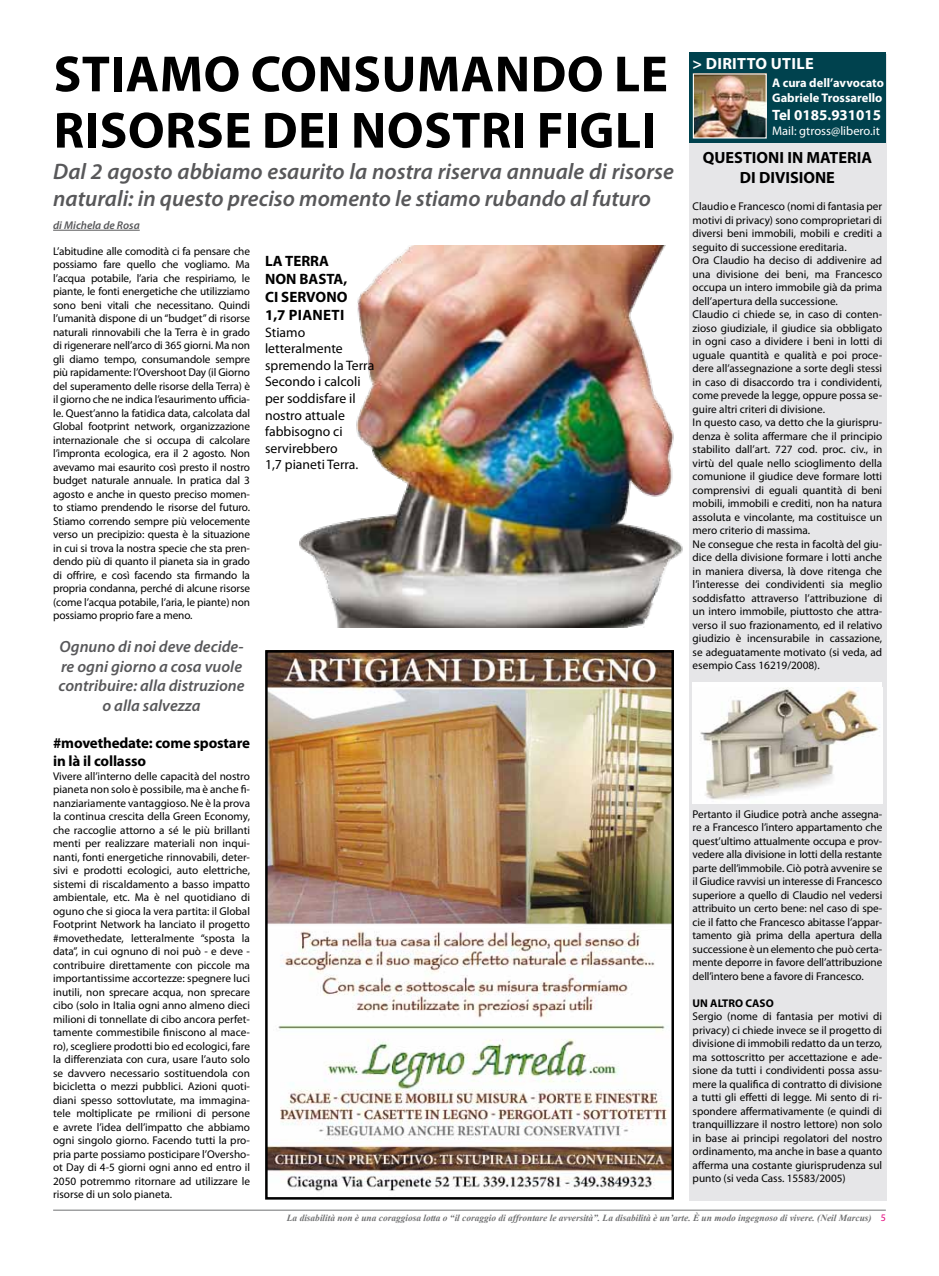
<style>
.page{position:relative;width:939px;height:1276px;background:#fff}
.page>*{position:absolute;margin:0;border:0;box-sizing:border-box;transform-origin:0 0}
.t1{font:700 51.25px/56.2px "Myriad Pro";letter-spacing:.01em;color:#000}
.t2{font:italic 600 22.5px/27px "Myriad Pro";color:#58585a}
.t3{font:italic 600 16.25px/19.5px "Myriad Pro";color:#58585a;text-align:center}
.t4{font:700 16.25px "Myriad Pro";color:#000}
.t5{font:700 16.25px "Myriad Pro";letter-spacing:.02em;color:#fff}
.t6{font:700 15px/18px "Myriad Pro";letter-spacing:.02em;color:#000}
.t7{font:700 15px "Myriad Pro";color:#fff}
.t8{font:13.75px/16.5px "Myriad Pro";color:#000}
.t9{font:700 12.5px/15px "Myriad Pro";color:#fff}
.t10{font:12.5px "Myriad Pro";color:#fff}
.t11{font:11.25px/13.5px "Myriad Pro";color:#000;text-align:justify}
.t12{font:italic 600 11.25px "Myriad Pro";color:#58585a}
.t13{font:700 11.25px "Myriad Pro";color:#000}
.t14{font:10px "Myriad Pro";color:#e2007a}
.t15{font:italic 700 9.38px "Times New Roman";color:#707172}
</style>
<div class="page">
<hr style="left:53px;top:1210px;width:833px;height:1px;background:#707172">
<div style="left:689px;top:55px;width:197px;height:1146px;background:#e6e6e8"></div>
<div style="left:689px;top:53px;width:197px;height:90px;background:#00424e"></div>
<img style="left:695px;top:75px;width:70px;height:61px">
<div style="left:693px;top:73px;width:74px;height:65px;border:1px solid #fff"></div>
<div style="left:693px;top:682px;width:189px;height:121px;background:#fff"></div>
<img style="left:700px;top:687px;width:180px;height:113px">
<img style="left:268px;top:653px;width:403px;height:539px">
<div style="left:265px;top:650px;width:409px;height:549px;border:2px solid #000"></div>
<img style="left:299px;top:245px;width:384px;height:383px">
<hr style="left:53px;top:230px;width:87px;height:1px;background:#58585a">
<h1 class="t1" style="left:54px;top:44px;width:616px">Stiamo consumando le risorse dei nostri figli</h1>
<h2 class="t2" style="left:53px;top:157px;width:622px">Dal 2 agosto abbiamo esaurito la nostra riserva annuale di risorse naturali: in questo preciso momento le stiamo rubando al futuro</h2>
<p class="t12" style="left:53px;top:218px;width:88px">di Michela de Rosa</p>
<p class="t11" style="left:53px;top:244px;width:198px">L’abitudine alle comodità ci fa pensare che possiamo fare quello che vogliamo. Ma l’acqua potabile, l’aria che respiriamo, le piante, le fonti energetiche che utilizziamo sono beni vitali che necessitano. Quindi l’umanità dispone di un “budget” di risorse naturali rinnovabili che la Terra è in grado di rigenerare nell’arco di 365 giorni. Ma non gli diamo tempo, consumandole sempre più rapidamente: l’Overshoot Day (il Giorno del superamento delle risorse della Terra) è il giorno che ne indica l’esaurimento ufficia&shy;le. Quest’anno la fatidica data, calcolata dal Global footprint network, organizzazione internazionale che si occupa di calcolare l’impronta ecologica, era il 2 agosto. Non avevamo mai esaurito così presto il nostro budget naturale annuale. In pratica dal 3 agosto e anche in questo preciso momen&shy;to stiamo prendendo le risorse del futuro.<br>Stiamo correndo sempre più velocemente verso un precipizio: questa è la situazione in cui si trova la nostra specie che sta pren&shy;dendo più di quanto il pianeta sia in grado di offrire, e così facendo sta firmando la propria condanna, perché di alcune risorse (come l’acqua potabile, l’aria, le piante) non possiamo proprio fare a meno.</p>
<h3 class="t3" style="left:59px;top:636px;width:188px">Ognuno di noi deve decide&shy;re ogni giorno a cosa vuole contribuire: alla distruzione o alla salvezza</h3>
<h3 class="t6" style="left:53px;top:733px;width:198px">#movethedate: come spostare in là il collasso</h3>
<p class="t11" style="left:53px;top:769px;width:198px">Vivere all’interno delle capacità del nostro pianeta non solo è possibile, ma è anche fi&shy;nanziariamente vantaggioso. Ne è la prova la continua crescita della Green Economy, che raccoglie attorno a sé le più brillanti menti per realizzare materiali non inqui&shy;nanti, fonti energetiche rinnovabili, deter&shy;sivi e prodotti ecologici, auto elettriche, sistemi di riscaldamento a basso impatto ambientale, etc. Ma è nel quotidiano di oguno che si gioca la vera partita: il Global Footprint Network ha lanciato il progetto #movethedate, letteralmente “sposta la data”, in cui ognuno di noi può - e deve - contribuire direttamente con piccole ma importantissime accortezze: spegnere luci inutili, non sprecare acqua, non sprecare cibo (solo in Italia ogni anno almeno dieci milioni di tonnellate di cibo ancora perfet&shy;tamente commestibile finiscono al mace&shy;ro), scegliere prodotti bio ed ecologici, fare la differenziata con cura, usare l’auto solo se davvero necessario sostituendola con bicicletta o mezzi pubblici. Azioni quoti&shy;diani spesso sottovlutate, ma immagina&shy;tele moltiplicate pe rmilioni di persone e avrete l’idea dell’impatto che abbiamo ogni singolo giorno. Facendo tutti la pro&shy;pria parte possiamo posticipare l’Oversho&shy;ot Day di 4-5 giorni ogni anno ed entro il 2050 potremmo ritornare ad utilizzare le risorse di un solo pianeta.</p>
<h3 class="t6" style="left:265px;top:252px;width:30px">LA TERRA<br>NON</h3>
<h3 class="t6" style="left:300px;top:270px;width:10px">BASTA</h3>
<h3 class="t6" style="left:343px;top:270px;width:5px">,</h3>
<h3 class="t6" style="left:265px;top:288px;width:81px">CI SERVONO<br>1,7 pianeti</h3>
<p class="t8" style="left:265px;top:324px;width:111px">Stiamo letteralmente spremendo la Terra<br>Secondo i calcoli per soddisfare il nostro attuale fabbisogno ci servirebbero<br>1,7 pianeti Terra.</p>
<h3 class="t5" style="left:693px;top:53px;width:123px">&gt; Diritto utile</h3>
<p class="t9" style="left:772px;top:75px;width:113px">A cura dell’avvocato<br>Gabriele Trossarello</p>
<h3 class="t7" style="left:772px;top:105px;width:111px">Tel 0185.931015</h3>
<p class="t10" style="left:772px;top:123px;width:109px">Mail: gtross@libero.it</p>
<h3 class="t4" style="left:703px;top:147px;width:10px">QUESTIONI</h3>
<h3 class="t4" style="left:787px;top:147px;width:30px">IN MATERIA</h3>
<h3 class="t4" style="left:740px;top:167px;width:29px">DI DIVISIONE</h3>
<p class="t11" style="left:693px;top:199px;width:191px;text-align:left">Claudio e Francesco (nomi di fantasia per motivi di privacy) sono comproprietari di diversi beni immobili, mobili e crediti a seguito di successione ereditaria.<br>Ora Claudio ha deciso di addivenire ad una divisione dei beni, ma Francesco occupa un intero immobile già da prima dell’apertura della successione.<br>Claudio ci chiede se, in caso di conten&shy;zioso giudiziale, il giudice sia obbligato in ogni caso a dividere i beni in lotti di uguale quantità e qualità e poi proce&shy;dere all’assegnazione a sorte degli stessi in caso di disaccordo tra i condividenti, come prevede la legge, oppure possa se&shy;guire altri criteri di divisione.<br>In questo caso, va detto che la giurispru&shy;denza è solita affermare che il principio stabilito dall’art. 727 cod. proc. civ., in virtù del quale nello scioglimento della comunione il giudice deve formare lotti comprensivi di eguali quantità di beni mobili, immobili e crediti, non ha natura assoluta e vincolante, ma costituisce un mero criterio di massima.<br>Ne consegue che resta in facoltà del giu&shy;dice della divisione formare i lotti anche in maniera diversa, là dove ritenga che l’interesse dei condividenti sia meglio soddisfatto attraverso l’attribuzione di un intero immobile, piuttosto che attra&shy;verso il suo frazionamento, ed il relativo giudizio è incensurabile in cassazione, se adeguatamente motivato (si veda, ad esempio Cass 16219/2008).</p>
<p class="t11" style="left:693px;top:807px;width:191px">Pertanto il Giudice potrà anche assegna&shy;re a Francesco l’intero appartamento che quest’ultimo attualmente occupa e prov&shy;vedere alla divisione in lotti della restante parte dell’immobile. Ciò potrà avvenire se il Giudice ravvisi un interesse di Francesco superiore a quello di Claudio nel vedersi attribuito un certo bene: nel caso di spe&shy;cie il fatto che Francesco abitasse l’appar&shy;tamento già prima della apertura della successione è un elemento che può certa&shy;mente deporre in favore dell’attribuzione dell’intero bene a favore di Francesco.</p>
<p class="t13" style="left:693px;top:995px;width:26px">UN ALTRO</p>
<p class="t13" style="left:745px;top:995px;width:8px">CASO</p>
<p class="t11" style="left:693px;top:1009px;width:191px">Sergio (nome di fantasia per motivi di privacy) ci chiede invece se il progetto di divisione di immobili redatto da un terzo, ma sottoscritto per accettazione e ade&shy;sione da tutti i condividenti possa assu&shy;mere la qualifica di contratto di divisione a tutti gli effetti di legge. Mi sento di ri&shy;spondere affermativamente (e quindi di tranquillizzare il nostro lettore) non solo in base ai principi regolatori del nostro ordinamento, ma anche in base a quanto afferma una costante giurisprudenza sul punto (si veda Cass. 15583/2005)</p>
<p class="t15" style="left:287px;top:1211px;width:586px">La disabilità non è una coraggiosa lotta o “il coraggio di affrontare le avversità”. La disabilità è un’arte. È un modo ingegnoso di vivere. (Neil Marcus)</p>
<p class="t14" style="left:881px;top:1211px;width:7px">5</p>
</div>
